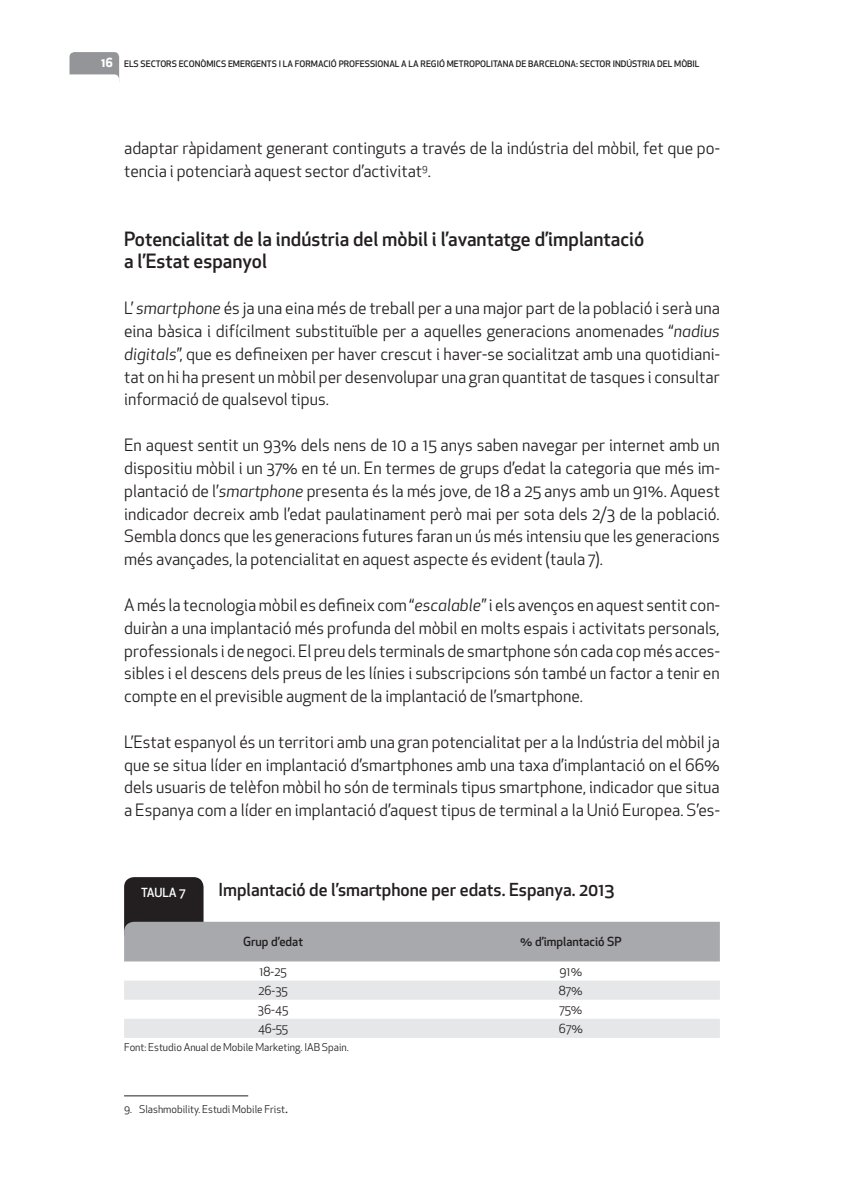
<style>
.page{position:relative;width:844px;height:1191px;background:#fff}
.page>*{position:absolute;margin:0;border:0;box-sizing:border-box;transform-origin:0 0}
.t1{font:500 19.25px/22.8px "Apex New";color:#231f20}
.t2{font:500 17.5px "Apex New";color:#231f20}
.t3{font:16.62px/22.8px "Apex New";color:#231f20;text-align:justify}
.t4{font:12.25px "Apex New";color:#231f20}
.t5{font:500 12.25px "Apex New";color:#231f20}
.t6{font:500 12.25px "Apex New";letter-spacing:-.01em;color:#fff}
.t7{font:10.5px "Apex New";color:#231f20}
.t8{font:500 8.75px "Apex New";color:#231f20}
.s1{font-weight:700;font-size:12.25px;color:#fff}
.s2{font-style:italic}
.s3{font-size:15.75px}
</style>
<div class="page">
<svg style="left:69px;top:52px;width:50px;height:26px"></svg>
<hr style="left:124px;top:1095px;width:124px;height:1px;background:#231f20">
<div style="left:124px;top:877px;width:79px;height:65px;background:#231f20;border-radius:10px"></div>
<div style="left:124px;top:921px;width:595px;height:40px;background:#a8a9ad"></div>
<svg style="left:124px;top:980px;width:595px;height:58px"></svg>
<p class="t8" style="left:101px;top:58px;width:600px"><span class="s1">16</span> ELS SECTORS ECONÒMICS EMERGENTS I LA FORMACIÓ PROFESSIONAL A LA REGIÓ METROPOLITANA DE BARCELONA: SECTOR INDÚSTRIA DEL MÒBIL</p>
<p class="t3" style="left:124px;top:137px;width:597px">adaptar ràpidament generant continguts a través de la indústria del mòbil, fet que po&shy;tencia i potenciarà aquest sector d’activitat<sup>9</sup>.</p>
<p class="t1" style="left:124px;top:227px;width:521px">Potencialitat de la indústria del mòbil i l’avantatge d’implantació a l’Estat espanyol</p>
<p class="t3" style="left:124px;top:297px;width:597px">L’ <span class="s2">smartphone</span> és ja una eina més de treball per a una major part de la població i serà una eina bàsica i difícilment substituïble per a aquelles generacions anomenades “<span class="s2">nadius digitals</span>”, que es defineixen per haver crescut i haver-se socialitzat amb una quotidiani&shy;tat on hi ha present un mòbil per desenvolupar una gran quantitat de tasques i consultar informació de qualsevol tipus.</p>
<p class="t3" style="left:124px;top:434px;width:597px">En aquest sentit un 93% dels nens de 10 a 15 anys saben navegar per internet amb un dispositiu mòbil i un 37% en té un. En termes de grups d’edat la categoria que més im&shy;plantació de l’<span class="s2">smartphone</span> presenta és la més jove, de 18 a 25 anys amb un 91%. Aquest indicador decreix amb l’edat paulatinament però mai per sota dels 2/3 de la població.<br>Sembla doncs que les generacions futures faran un ús més intensiu que les generacions més avançades, la potencialitat en aquest aspecte és evident (taula 7).</p>
<p class="t3" style="left:124px;top:593px;width:597px">A més la tecnologia mòbil es defineix com “<span class="s2">escalable</span>” i els avenços en aquest sentit con&shy;duiràn a una implantació més profunda del mòbil en molts espais i activitats personals, professionals i de negoci. El preu dels terminals de smartphone són cada cop més acces&shy;sibles i el descens dels preus de les línies i subscripcions són també un factor a tenir en compte en el previsible augment de la implantació de l’smartphone.</p>
<p class="t3" style="left:124px;top:730px;width:597px">L’Estat espanyol és un territori amb una gran potencialitat per a la Indústria del mòbil ja que se situa líder en implantació d’smartphones amb una taxa d’implantació on el 66% dels usuaris de telèfon mòbil ho són de terminals tipus smartphone, indicador que situa a Espanya com a líder en implantació d’aquest tipus de terminal a la Unió Europea. S’es-</p>
<p class="t6" style="left:141px;top:884px;width:46px">TAULA 7</p>
<p class="t2" style="left:218px;top:878px;width:398px">Implantació de l’smartphone per edats. Espanya. 2013</p>
<p class="t5" style="left:243px;top:933px;width:61px">Grup d’edat</p>
<p class="t5" style="left:520px;top:933px;width:103px">% d’implantació SP</p>
<p class="t4" style="left:259px;top:963px;width:29px">18-25</p>
<p class="t4" style="left:559px;top:963px;width:24px">91%</p>
<p class="t4" style="left:258px;top:982px;width:31px">26-35</p>
<p class="t4" style="left:559px;top:982px;width:25px">87%</p>
<p class="t4" style="left:258px;top:1001px;width:32px">36-45</p>
<p class="t4" style="left:559px;top:1001px;width:25px">75%</p>
<p class="t4" style="left:258px;top:1020px;width:32px">46-55</p>
<p class="t4" style="left:559px;top:1020px;width:25px">67%</p>
<p class="t7" style="left:124px;top:1040px;width:226px">Font: Estudio Anual de Mobile Marketing. IAB Spain.</p>
<p class="t7" style="left:124px;top:1102px;width:165px">9. Slashmobility. Estudi Mobile Frist<span class="s3">.</span></p>
</div>
